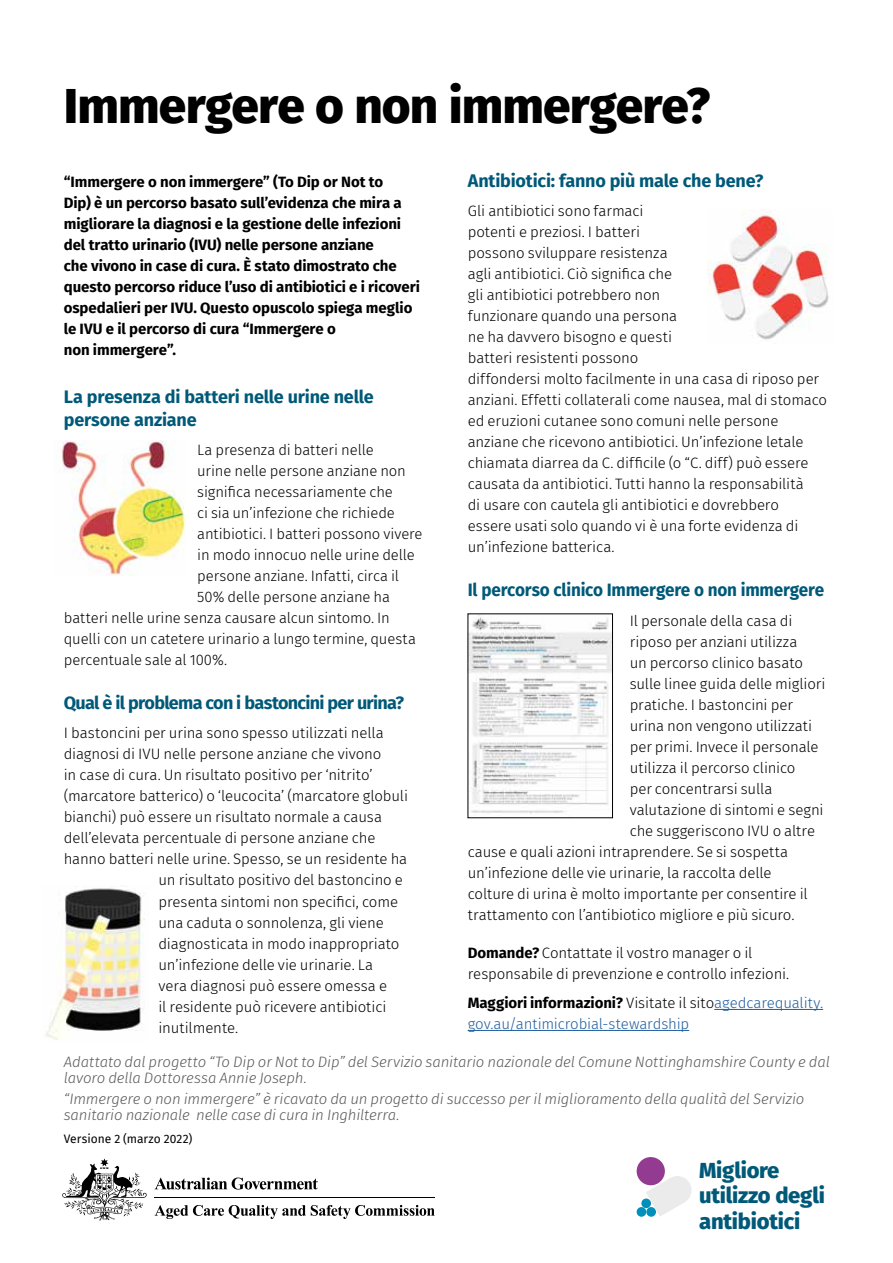
<style>
.page{position:relative;width:893px;height:1263px;background:#fff}
.page>*{position:absolute;margin:0;border:0;box-sizing:border-box;transform-origin:0 0}
.t1{font:800 49.5px "Fira Sans";letter-spacing:-.015em;color:#000}
.t2{font:800 21.9px/25.5px "Fira Sans";letter-spacing:-.01em;color:#005978}
.t3{font:700 18px/22.5px "Fira Sans";letter-spacing:-.015em;color:#005978}
.t4{font:700 18px "Fira Sans";letter-spacing:-.015em;color:#005978;scale:.95 1}
.t5{font:700 18px "Fira Sans";letter-spacing:-.04em;color:#005978}
.t6{font:300 15px/21px "Fira Sans";letter-spacing:-.01em;color:#000}
.t7{font:700 15px/21px "Fira Sans";letter-spacing:-.005em;color:#000}
.t8{font:italic 300 15px/16.5px "Fira Sans";letter-spacing:-.01em;color:#58595b}
.t9{font:300 15px/21px "Fira Sans";letter-spacing:-.01em;color:#215e9e}
.t10{font:12px "Fira Sans";letter-spacing:.005em;color:#000}
.s1{font-weight:700}
.s2{font-weight:700;color:#000}
.s3{color:#000}
</style>
<div class="page">
<img style="left:62px;top:440px;width:124px;height:135px">
<img style="left:46px;top:888px;width:99px;height:152px">
<hr style="left:714px;top:1009px;width:109px;height:1px;background:#215e9e">
<hr style="left:468px;top:1030px;width:221px;height:1px;background:#215e9e">
<img style="left:707px;top:210px;width:122px;height:130px">
<img style="left:470px;top:616px;width:141px;height:198px">
<div style="left:637px;top:1157px;width:28px;height:28px;background:#933b91;border-radius:50%"></div>
<div style="left:637px;top:1207px;width:9px;height:10px;background:#0090b9;border-radius:50%"></div>
<div style="left:641px;top:1198px;width:10px;height:10px;background:#0090b9;border-radius:50%"></div>
<svg style="left:646px;top:1178px;width:37px;height:39px"></svg>
<div style="left:663px;top:1176px;width:29px;height:28px;background:#ebebec;border-radius:50%"></div>
<svg style="left:155px;top:1205px;width:280px;height:14px"></svg>
<svg style="left:155px;top:1177px;width:163px;height:12px"></svg>
<svg style="left:62px;top:1158px;width:85px;height:62px"></svg>
<hr style="left:155px;top:1197px;width:280px;height:1px;background:#000">
<h1 class="t1" style="left:64px;top:63px;width:648px">Immergere o non immergere?</h1>
<p class="t3" style="left:468px;top:168px;width:297px">Antibiotici: fanno più male che bene?</p>
<p class="t6" style="left:468px;top:201px;width:361px">Gli antibiotici sono farmaci<br>potenti e preziosi. I batteri<br>possono sviluppare resistenza<br>agli antibiotici. Ciò significa che<br>gli antibiotici potrebbero non<br>funzionare quando una persona<br>ne ha davvero bisogno e questi<br>batteri resistenti possono<br>diffondersi molto facilmente in una casa di riposo per anziani. Effetti collaterali come nausea, mal di stomaco ed eruzioni cutanee sono comuni nelle persone anziane che ricevono antibiotici. Un’infezione letale chiamata diarrea da C. difficile (o “C. diff) può essere causata da antibiotici. Tutti hanno la responsabilità<br>di usare con cautela gli antibiotici e dovrebbero<br>essere usati solo quando vi è una forte evidenza di un’infezione batterica.</p>
<p class="t4" style="left:468px;top:575px;width:377px">Il percorso clinico Immergere o non immergere</p>
<p class="t6" style="left:630px;top:610px;width:164px">Il personale della casa di</p>
<p class="t6" style="left:630px;top:631px;width:169px">riposo per anziani utilizza</p>
<p class="t6" style="left:630px;top:652px;width:175px">un percorso clinico basato</p>
<p class="t6" style="left:630px;top:673px;width:197px">sulle linee guida delle migliori</p>
<p class="t6" style="left:630px;top:694px;width:165px">pratiche. I bastoncini per</p>
<p class="t6" style="left:630px;top:715px;width:184px">urina non vengono utilizzati</p>
<p class="t6" style="left:630px;top:736px;width:190px">per primi. Invece il personale</p>
<p class="t6" style="left:630px;top:757px;width:167px">utilizza il percorso clinico</p>
<p class="t6" style="left:630px;top:778px;width:144px">per concentrarsi sulla</p>
<p class="t6" style="left:630px;top:799px;width:195px">valutazione di sintomi e segni</p>
<p class="t6" style="left:630px;top:820px;width:187px">che suggeriscono IVU o altre</p>
<p class="t6" style="left:468px;top:841px;width:322px">cause e quali azioni intraprendere. Se si sospetta</p>
<p class="t6" style="left:468px;top:862px;width:305px">un’infezione delle vie urinarie, la raccolta delle</p>
<p class="t6" style="left:468px;top:883px;width:341px">colture di urina è molto importante per consentire il</p>
<p class="t6" style="left:468px;top:904px;width:328px">trattamento con l’antibiotico migliore e più sicuro.</p>
<p class="t6" style="left:468px;top:942px;width:323px"><span class="s1">Domande?</span> Contattate il vostro manager o il responsabile di prevenzione e controllo infezioni.</p>
<p class="t9" style="left:468px;top:992px;width:357px"><span class="s2">Maggiori informazioni?</span> <span class="s3">Visitate il sito</span>agedcarequality. gov.au/antimicrobial-stewardship</p>
<p class="t8" style="left:64px;top:1053px;width:768px">Adattato dal progetto “To Dip or Not to Dip” del Servizio sanitario nazionale del Comune Nottinghamshire County e dal lavoro della Dottoressa Annie Joseph.</p>
<p class="t8" style="left:64px;top:1090px;width:742px">“Immergere o non immergere” è ricavato da un progetto di successo per il miglioramento della qualità del Servizio sanitario nazionale nelle case di cura in Inghilterra.</p>
<h2 class="t2" style="left:699px;top:1155px;width:127px">Migliore utilizzo degli antibiotici</h2>
<p class="t7" style="left:64px;top:170px;width:358px">“Immergere o non immergere” (To Dip or Not to<br>Dip) è un percorso basato sull’evidenza che mira a migliorare la diagnosi e la gestione delle infezioni del tratto urinario (IVU) nelle persone anziane<br>che vivono in case di cura. È stato dimostrato che questo percorso riduce l’uso di antibiotici e i ricoveri ospedalieri per IVU. Questo opuscolo spiega meglio le IVU e il percorso di cura “Immergere o<br>non immergere”.</p>
<p class="t3" style="left:64px;top:384px;width:311px">La presenza di batteri nelle urine nelle persone anziane</p>
<p class="t6" style="left:197px;top:439px;width:178px">La presenza di batteri nelle</p>
<p class="t6" style="left:197px;top:460px;width:210px">urine nelle persone anziane non</p>
<p class="t6" style="left:197px;top:481px;width:197px">significa necessariamente che</p>
<p class="t6" style="left:197px;top:502px;width:199px">ci sia un’infezione che richiede</p>
<p class="t6" style="left:197px;top:523px;width:227px">antibiotici. I batteri possono vivere</p>
<p class="t6" style="left:197px;top:544px;width:219px">in modo innocuo nelle urine delle</p>
<p class="t6" style="left:197px;top:565px;width:203px">persone anziane. Infatti, circa il</p>
<p class="t6" style="left:197px;top:586px;width:194px">50% delle persone anziane ha</p>
<p class="t6" style="left:64px;top:607px;width:327px">batteri nelle urine senza causare alcun sintomo. In</p>
<p class="t6" style="left:64px;top:628px;width:354px">quelli con un catetere urinario a lungo termine, questa</p>
<p class="t6" style="left:64px;top:649px;width:165px">percentuale sale al 100%.</p>
<p class="t5" style="left:64px;top:687px;width:342px">Qual è il problema con i bastoncini per urina?</p>
<p class="t6" style="left:64px;top:723px;width:322px">I bastoncini per urina sono spesso utilizzati nella</p>
<p class="t6" style="left:64px;top:744px;width:319px">diagnosi di IVU nelle persone anziane che vivono</p>
<p class="t6" style="left:64px;top:765px;width:310px">in case di cura. Un risultato positivo per ‘nitrito’</p>
<p class="t6" style="left:64px;top:786px;width:346px">(marcatore batterico) o ‘leucocita’ (marcatore globuli</p>
<p class="t6" style="left:64px;top:807px;width:320px">bianchi) può essere un risultato normale a causa</p>
<p class="t6" style="left:64px;top:828px;width:313px">dell’elevata percentuale di persone anziane che</p>
<p class="t6" style="left:64px;top:849px;width:345px">hanno batteri nelle urine. Spesso, se un residente ha</p>
<p class="t6" style="left:158px;top:870px;width:246px">un risultato positivo del bastoncino e</p>
<p class="t6" style="left:158px;top:891px;width:241px">presenta sintomi non specifici, come</p>
<p class="t6" style="left:158px;top:912px;width:227px">una caduta o sonnolenza, gli viene</p>
<p class="t6" style="left:158px;top:933px;width:242px">diagnosticata in modo inappropriato</p>
<p class="t6" style="left:158px;top:954px;width:216px">un’infezione delle vie urinarie. La</p>
<p class="t6" style="left:158px;top:975px;width:230px">vera diagnosi può essere omessa e</p>
<p class="t6" style="left:158px;top:996px;width:229px">il residente può ricevere antibiotici</p>
<p class="t6" style="left:158px;top:1017px;width:81px">inutilmente.</p>
<p class="t10" style="left:64px;top:1130px;width:130px">Versione 2 (marzo 2022)</p>
</div>
